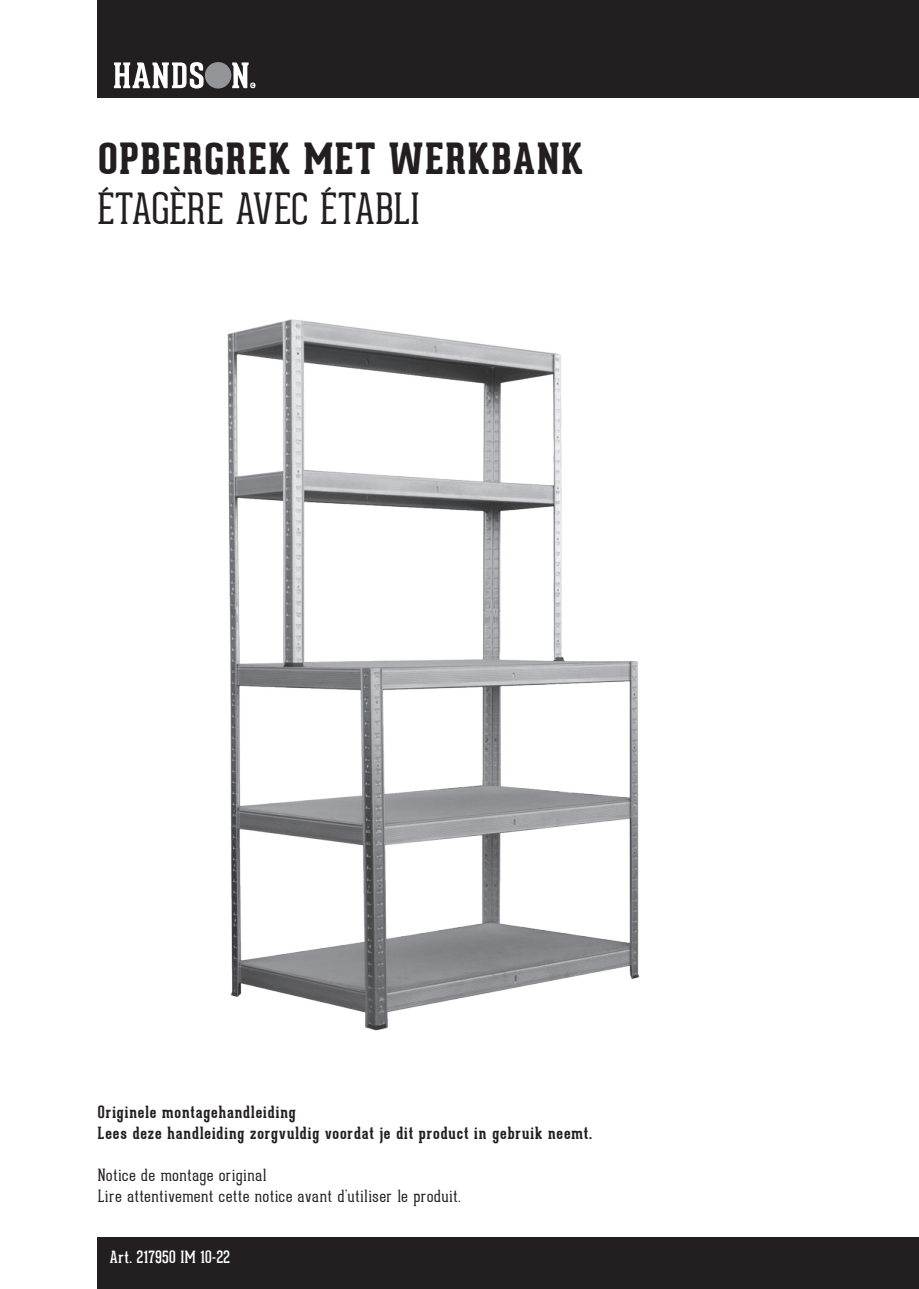
<style>
.page{position:relative;width:919px;height:1289px;background:#fff}
.page>*{position:absolute;margin:0;border:0;box-sizing:border-box;transform-origin:0 0}
.t1{font:800 42px "Geared Slab";letter-spacing:.03em;color:#231f20}
.t2{font:100 42px "Geared Slab";letter-spacing:.02em;color:#231f20}
.t3{font:700 16.5px/21px "Geared Slab";letter-spacing:.055em;color:#231f20}
.t4{font:100 16.5px/21px "Geared Slab";letter-spacing:.045em;color:#231f20}
.t5{font:16.5px "Geared Slab";letter-spacing:.035em;color:#fff}
</style>
<div class="page">
<div style="left:98px;top:0;width:820px;height:98px;background:#231f20"></div>
<div style="left:205px;top:62px;width:26px;height:26px;background:#939598;border-radius:50%"></div>
<svg style="left:232px;top:62px;width:23px;height:26px"></svg>
<svg style="left:114px;top:62px;width:89px;height:26px"></svg>
<div style="left:98px;top:1237px;width:820px;height:51px;background:#231f20"></div>
<img style="left:227px;top:319px;width:413px;height:712px">
<h1 class="t1" style="left:98px;top:136px;width:487px">OPBERGREK MET WERKBANK</h1>
<h1 class="t2" style="left:98px;top:189px;width:323px">ÉTAGÈRE AVEC ÉTABLI</h1>
<p class="t3" style="left:98px;top:1103px;width:496px">Originele montagehandleiding<br>Lees deze handleiding zorgvuldig voordat je dit product in gebruik neemt.</p>
<p class="t4" style="left:98px;top:1166px;width:364px">Notice de montage original<br>Lire attentivement cette notice avant d’utiliser le produit.</p>
<p class="t5" style="left:110px;top:1248px;width:121px">Art. 217950 IM 10-22</p>
</div>
